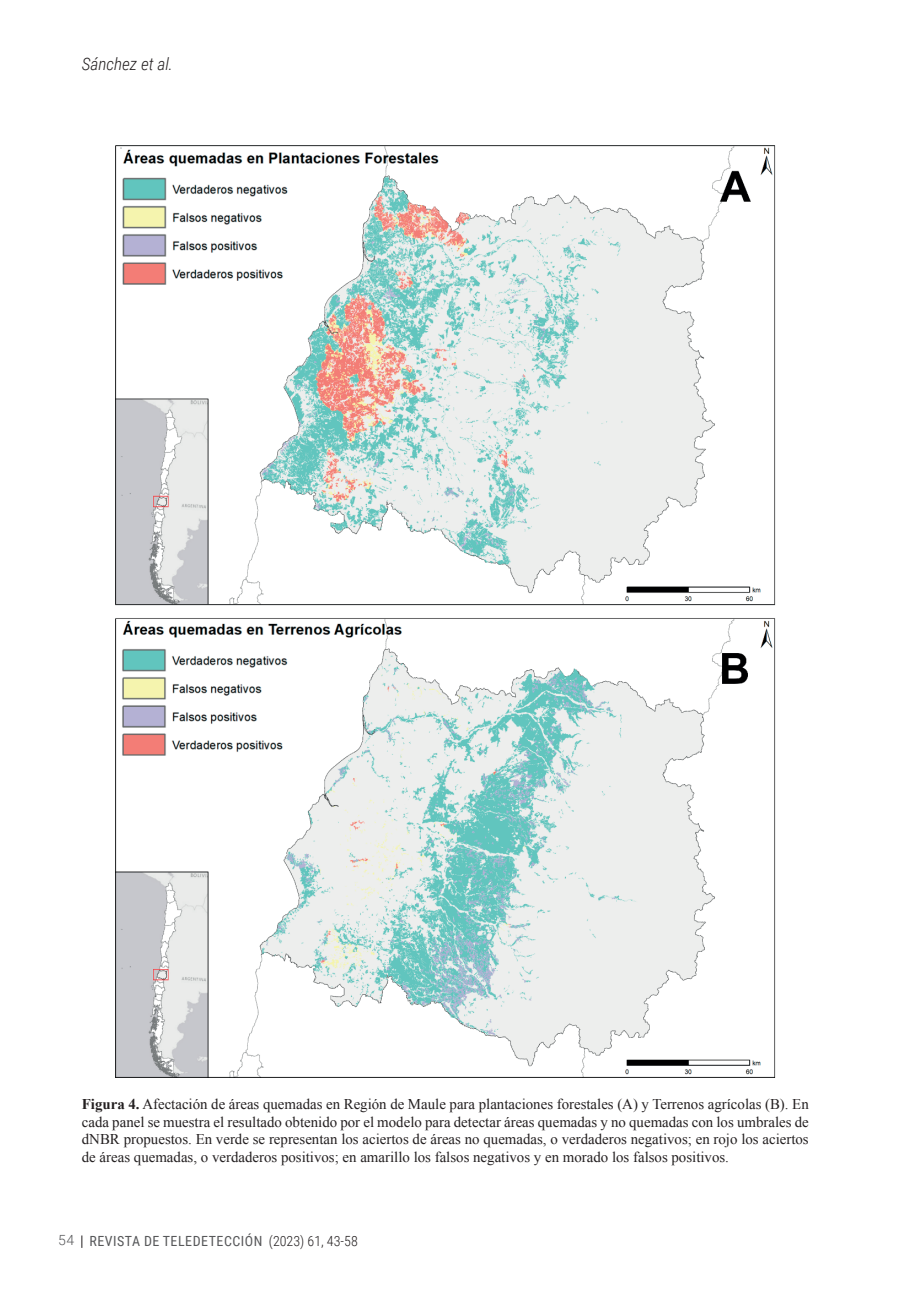
<style>
.page{position:relative;width:908px;height:1300px;background:#fff}
.page>*{position:absolute;margin:0;border:0;box-sizing:border-box;transform-origin:0 0}
.t1{font:italic 300 17.15px "Roboto Condensed";color:#231f20}
.TD_09_PIE_FOTO_es{font:14.88px/17.8px "Times New Roman";color:#231f20;text-align:justify}
.t2{font:14px "Roboto Condensed";letter-spacing:.035em;color:#57585a}
.t3{font:300 14px "Roboto";color:#57585a}
.s1{font-weight:700}
.s2{font-weight:300;color:#231f20}
</style>
<div class="page">
<svg style="left:81px;top:1235px;width:1px;height:13px"></svg>
<img style="left:115px;top:145px;width:661px;height:933px">
<p class="t1" style="left:82px;top:52px;width:93px">Sánchez et al.</p>
<p class="TD_09_PIE_FOTO_es" style="left:82px;top:1094px;width:728px"><span class="s1">Figura 4.</span> Afectación de áreas quemadas en Región de Maule para plantaciones forestales (A) y Terrenos agrícolas (B). En cada panel se muestra el resultado obtenido por el modelo para detectar áreas quemadas y no quemadas con los umbrales de dNBR propuestos. En verde se representan los aciertos de áreas no quemadas, o verdaderos negativos; en rojo los aciertos de áreas quemadas, o verdaderos positivos; en amarillo los falsos negativos y en morado los falsos positivos.</p>
<p class="t3" style="left:58px;top:1230px;width:18px">54</p>
<p class="t2" style="left:90px;top:1231px;width:270px">REVISTA DE TELEDETECCIÓN <span class="s2">(2023) 61, 43-58</span></p>
</div>
